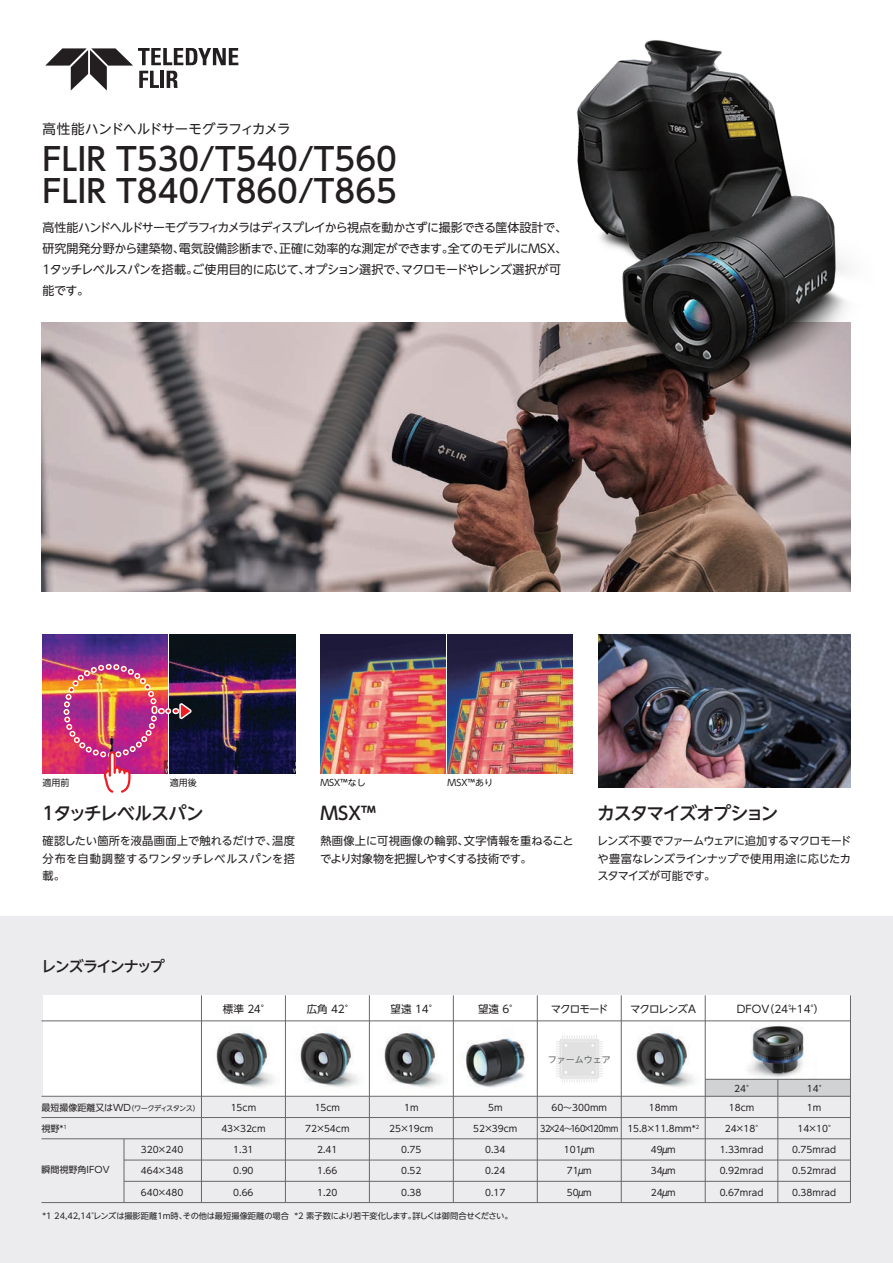
<style>
.page{position:relative;width:893px;height:1263px;background:#fff}
.page>*{position:absolute;margin:0;border:0;box-sizing:border-box;transform-origin:0 0}
.t1{font:500 31.5px/31.5px "UD Shin Go NT Pr 6 N";color:#231f20}
.t2{font:500 18px "UD Shin Go NT Pr 6 N";letter-spacing:-.09em;color:#231f20}
.t3{font:500 18px "UD Shin Go NT Pr 6 N";letter-spacing:-.05em;color:#231f20}
.t4{font:500 18px "UD Shin Go NT Pr 6 N";letter-spacing:-.07em;color:#231f20}
.t5{font:500 15px "UD Shin Go NT Pr 6 N";letter-spacing:-.095em;color:#231f20}
.t6{font:13.5px "UD Shin Go NT Pr 6 N";letter-spacing:-.025em;color:#231f20}
.t7{font:12px/21px "UD Shin Go NT Pr 6 N";letter-spacing:-.04em;color:#231f20}
.t8{font:11.25px/17.2px "UD Shin Go NT Pr 6 N";letter-spacing:-.01em;color:#231f20;text-align:justify}
.t9{font:10.5px "UD Shin Go NT Pr 6 N";letter-spacing:-.005em;color:#231f20}
.t10{font:10.5px "UD Shin Go NT Pr 6 N";letter-spacing:-.09em;color:#231f20}
.t11{font:9px "UD Shin Go NT Pr 6 N";color:#231f20}
.t12{font:9px "UD Shin Go NT Pr 6 N";color:#231f20;scale:.9 1}
.t13{font:9px "UD Shin Go NT Pr 6 N";color:#67696b}
.t14{font:8.25px "UD Shin Go NT Pr 6 N";letter-spacing:-.015em;color:#231f20}
.t15{font:7.2px "UD Shin Go NT Pr 6 N";letter-spacing:-.095em;color:#231f20}
.s1{font-size:9px}
</style>
<div class="page">
<img style="left:42px;top:322px;width:808px;height:270px">
<div style="left:0;top:917px;width:893px;height:346px;background:#ececee"></div>
<img style="left:448px;top:634px;width:125px;height:139px">
<img style="left:320px;top:634px;width:125px;height:139px">
<img style="left:42px;top:634px;width:126px;height:139px">
<img style="left:170px;top:634px;width:125px;height:139px">
<svg style="left:45px;top:48px;width:193px;height:43px"></svg>
<img style="left:598px;top:634px;width:252px;height:153px">
<div style="left:43px;top:1021px;width:807px;height:75px;background:#fff"></div>
<img style="left:740px;top:1025px;width:76px;height:54px">
<div style="left:705px;top:1079px;width:145px;height:17px;background:#d1d2d4"></div>
<svg style="left:556px;top:1035px;width:47px;height:47px"></svg>
<div style="left:43px;top:995px;width:807px;height:26px;background:#fff"></div>
<hr style="left:201px;top:995px;width:1px;height:207px;background:#676669">
<hr style="left:124px;top:1139px;width:1px;height:63px;background:#676669">
<hr style="left:285px;top:995px;width:1px;height:207px;background:#676669">
<hr style="left:369px;top:995px;width:1px;height:207px;background:#676669">
<hr style="left:453px;top:995px;width:1px;height:207px;background:#676669">
<hr style="left:537px;top:995px;width:1px;height:207px;background:#676669">
<hr style="left:621px;top:995px;width:1px;height:207px;background:#676669">
<hr style="left:850px;top:995px;width:1px;height:207px;background:#676669">
<hr style="left:705px;top:995px;width:1px;height:207px;background:#676669">
<hr style="left:778px;top:1079px;width:1px;height:123px;background:#676669">
<img style="left:457px;top:1038px;width:77px;height:58px">
<img style="left:216px;top:1030px;width:58px;height:58px">
<img style="left:636px;top:1030px;width:58px;height:58px">
<img style="left:300px;top:1030px;width:58px;height:58px">
<img style="left:384px;top:1030px;width:58px;height:58px">
<hr style="left:42px;top:1096px;width:808px;height:1px;background:#676669">
<hr style="left:705px;top:1079px;width:145px;height:1px;background:#676669">
<hr style="left:42px;top:1021px;width:808px;height:1px;background:#676669">
<hr style="left:42px;top:1117px;width:808px;height:1px;background:#676669">
<hr style="left:42px;top:1138px;width:808px;height:1px;background:#676669">
<hr style="left:124px;top:1160px;width:726px;height:1px;background:#676669">
<hr style="left:124px;top:1181px;width:726px;height:1px;background:#676669">
<hr style="left:42px;top:1202px;width:808px;height:1px;background:#676669">
<img style="left:530px;top:40px;width:321px;height:357px">
<svg style="left:168px;top:700px;width:26px;height:20px"></svg>
<img style="left:45px;top:661px;width:117px;height:132px">
<h3 class="t6" style="left:42px;top:118px;width:250px">高性能ハンドヘルドサーモグラフィカメラ</h3>
<h1 class="t1" style="left:42px;top:142px;width:356px">FLIR T530/T540/T560<br>FLIR T840/T860/T865</h1>
<h3 class="t7" style="left:42px;top:216px;width:526px">高性能ハンドヘルドサーモグラフィカメラはディスプレイから視点を動かさずに撮影できる筐体設計で、研究開発分野から建築物、電気設備診断まで、正確に効率的な測定ができます。全てのモデルにMSX、1タッチレベルスパンを搭載。ご使用目的に応じて、オプション選択で、マクロモードやレンズ選択が可能です。</h3>
<p class="t11" style="left:42px;top:775px;width:28px">適用前</p>
<p class="t11" style="left:170px;top:775px;width:28px">適用後</p>
<p class="t11" style="left:320px;top:775px;width:47px">MSX™なし</p>
<p class="t11" style="left:448px;top:775px;width:47px">MSX™あり</p>
<h2 class="t3" style="left:42px;top:799px;width:163px">1タッチレベルスパン</h2>
<h2 class="t4" style="left:320px;top:799px;width:57px">MSX™</h2>
<h2 class="t2" style="left:597px;top:799px;width:183px">カスタマイズオプション</h2>
<p class="t8" style="left:42px;top:832px;width:254px">確認したい箇所を液晶画面上で触れるだけで、温度分布を自動調整するワンタッチレベルスパンを搭載。</p>
<p class="t8" style="left:320px;top:832px;width:255px">熱画像上に可視画像の輪郭、文字情報を重ねることでより対象物を把握しやすくする技術です。</p>
<p class="t8" style="left:597px;top:832px;width:256px">レンズ不要でファームウェアに追加するマクロモードや豊富なレンズラインナップで使用用途に応じたカスタマイズが可能です。</p>
<h3 class="t5" style="left:41px;top:954px;width:125px">レンズラインナップ</h3>
<p class="t9" style="left:223px;top:1000px;width:50px">標準 24°</p>
<p class="t9" style="left:307px;top:1000px;width:50px">広角 42°</p>
<p class="t9" style="left:391px;top:1000px;width:50px">望遠 14°</p>
<p class="t9" style="left:478px;top:1000px;width:43px">望遠 6°</p>
<p class="t9" style="left:551px;top:1000px;width:59px">マクロモード</p>
<p class="t13" style="left:548px;top:1052px;width:64px">ファームウェア</p>
<p class="t10" style="left:630px;top:1000px;width:67px">マクロレンズA</p>
<p class="t15" style="left:42px;top:1102px;width:160px"><span class="s1">最短撮像距離又はWD</span>（ワークディスタンス）</p>
<p class="t11" style="left:231px;top:1100px;width:27px">15cm</p>
<p class="t11" style="left:315px;top:1100px;width:27px">15cm</p>
<p class="t11" style="left:404px;top:1100px;width:16px">1m</p>
<p class="t11" style="left:488px;top:1100px;width:16px">5m</p>
<p class="t11" style="left:551px;top:1100px;width:57px">60～300mm</p>
<p class="t11" style="left:649px;top:1100px;width:30px">18mm</p>
<p class="t11" style="left:42px;top:1121px;width:27px">視野*<sup>1</sup></p>
<p class="t11" style="left:221px;top:1121px;width:46px">43×32cm</p>
<p class="t11" style="left:305px;top:1121px;width:46px">72×54cm</p>
<p class="t11" style="left:389px;top:1121px;width:46px">25×19cm</p>
<p class="t11" style="left:473px;top:1121px;width:46px">52×39cm</p>
<p class="t12" style="left:540px;top:1121px;width:178px">32×24～160×120mm 15.8×11.8mm*<sup>2</sup></p>
<p class="t11" style="left:42px;top:1162px;width:69px">瞬間視野角IFOV</p>
<p class="t11" style="left:233px;top:1142px;width:22px">1.31</p>
<p class="t11" style="left:317px;top:1142px;width:22px">2.41</p>
<p class="t11" style="left:401px;top:1142px;width:22px">0.75</p>
<p class="t11" style="left:485px;top:1142px;width:22px">0.34</p>
<p class="t11" style="left:564px;top:1142px;width:32px">101μm</p>
<p class="t11" style="left:651px;top:1142px;width:26px">4 9μm</p>
<p class="t11" style="left:233px;top:1163px;width:22px">0.90</p>
<p class="t11" style="left:317px;top:1163px;width:22px">1.66</p>
<p class="t11" style="left:401px;top:1163px;width:22px">0.52</p>
<p class="t11" style="left:485px;top:1163px;width:22px">0.24</p>
<p class="t11" style="left:567px;top:1163px;width:26px">7 1μm</p>
<p class="t11" style="left:651px;top:1163px;width:26px">3 4μm</p>
<p class="t11" style="left:141px;top:1142px;width:44px">320×240</p>
<p class="t11" style="left:141px;top:1163px;width:44px">464×348</p>
<p class="t11" style="left:141px;top:1185px;width:44px">640×480</p>
<p class="t11" style="left:233px;top:1185px;width:22px">0.66</p>
<p class="t11" style="left:317px;top:1185px;width:22px">1.20</p>
<p class="t11" style="left:401px;top:1185px;width:22px">0.38</p>
<p class="t11" style="left:485px;top:1185px;width:22px">0.17</p>
<p class="t11" style="left:567px;top:1185px;width:26px">5 0μm</p>
<p class="t11" style="left:651px;top:1185px;width:26px">2 4μm</p>
<p class="t14" style="left:42px;top:1209px;width:472px">*1 24,42,14°レンズは撮影距離1m時、その他は最短撮像距離の場合 *2 素子数により若干変化します。詳しくは御問合せください。</p>
<p class="t9" style="left:737px;top:1000px;width:89px">DFOV（24°+14°）</p>
<p class="t11" style="left:734px;top:1081px;width:22px">24°</p>
<p class="t11" style="left:807px;top:1081px;width:22px">14°</p>
<p class="t11" style="left:725px;top:1121px;width:41px">24×18°</p>
<p class="t11" style="left:720px;top:1142px;width:45px">1.33mrad</p>
<p class="t11" style="left:720px;top:1163px;width:45px">0.92mrad</p>
<p class="t11" style="left:720px;top:1185px;width:45px">0.67mrad</p>
<p class="t11" style="left:729px;top:1100px;width:27px">18cm</p>
<p class="t11" style="left:807px;top:1100px;width:16px">1m</p>
<p class="t11" style="left:797px;top:1121px;width:41px">14×10°</p>
<p class="t11" style="left:792px;top:1142px;width:45px">0.75mrad</p>
<p class="t11" style="left:792px;top:1163px;width:45px">0.52mrad</p>
<p class="t11" style="left:792px;top:1185px;width:45px">0.38mrad</p>
</div>
